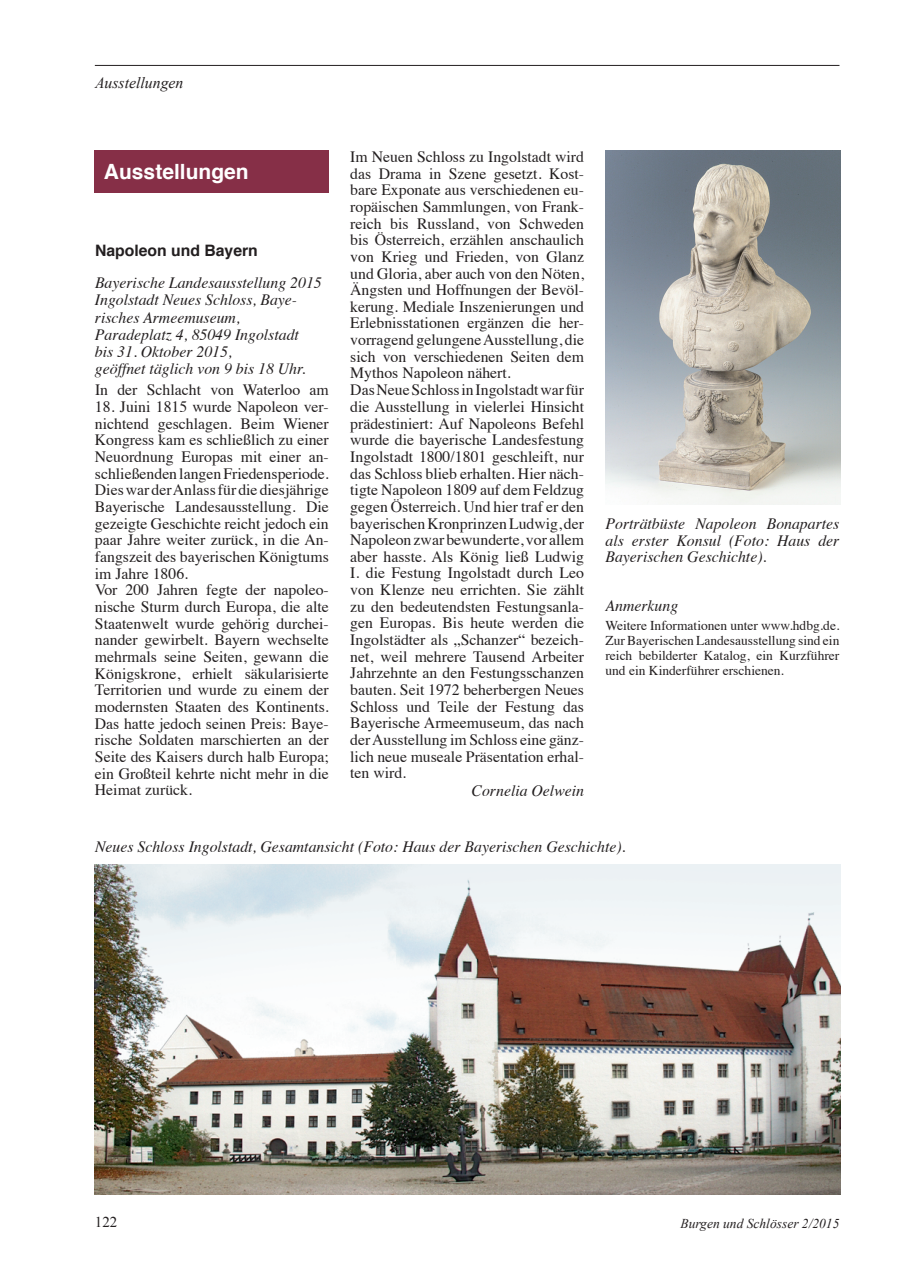
<style>
.page{position:relative;width:913px;height:1283px;background:#fff}
.page>*{position:absolute;margin:0;border:0;box-sizing:border-box;transform-origin:0 0}
.t1{font:700 21px "Helvetica";color:#fff}
.t2{font:15.75px/16.6px "Times";color:#231f20}
.t3{font:italic 15.75px/17.2px "Times";color:#231f20}
.t4{font:700 15.75px "Helvetica";color:#231f20}
.t5{font:italic 15.75px "Times New Roman";color:#231f20}
.t6{font:15px "Times New Roman";color:#231f20}
.t7{font:13.5px/15px "Times";color:#231f20;text-align:justify}
.t8{font:italic 13.5px "Times New Roman";color:#231f20}
</style>
<div class="page">
<hr style="left:95px;top:65px;width:744px;height:1px;background:#231f20">
<div style="left:95px;top:150px;width:234px;height:43px;background:#862f47"></div>
<img style="left:95px;top:864px;width:745px;height:330px">
<img style="left:605px;top:150px;width:235px;height:354px">
<p class="t5" style="left:95px;top:72px;width:90px">Ausstellungen</p>
<h1 class="t1" style="left:104px;top:155px;width:146px">Ausstellungen</h1>
<p class="t4" style="left:95px;top:237px;width:164px">Napoleon und Bayern</p>
<p class="t3" style="left:95px;top:273px;width:228px">Bayerische Landesausstellung 2015<br>Ingolstadt Neues Schloss, Baye&shy;risches Armeemuseum,<br>Paradeplatz 4, 85049 Ingolstadt<br>bis 31. Oktober 2015,<br>geöffnet täglich von 9 bis 18 Uhr.</p>
<p class="t2" style="left:95px;top:380px;width:235px">In der Schlacht von Waterloo am</p>
<p class="t2" style="left:95px;top:397px;width:235px">18. Juini 1815 wurde Napoleon ver&shy;nichtend geschlagen. Beim Wiener Kongress kam es schließlich zu einer Neuordnung Europas mit einer an&shy;schließenden langen Friedensperiode.<br>Dies war der Anlass für die diesjährige Bayerische Landesausstellung. Die gezeigte Geschichte reicht jedoch ein paar Jahre weiter zurück, in die An&shy;fangszeit des bayerischen Königtums im Jahre 1806.<br>Vor 200 Jahren fegte der napoleo&shy;nische Sturm durch Europa, die alte Staatenwelt wurde gehörig durchei&shy;nander gewirbelt. Bayern wechselte mehrmals seine Seiten, gewann die Königskrone, erhielt säkularisierte Territorien und wurde zu einem der modernsten Staaten des Kontinents.<br>Das hatte jedoch seinen Preis: Baye&shy;rische Soldaten marschierten an der Seite des Kaisers durch halb Europa; ein Großteil kehrte nicht mehr in die Heimat zurück.</p>
<p class="t2" style="left:350px;top:147px;width:235px">Im Neuen Schloss zu Ingolstadt wird das Drama in Szene gesetzt. Kost&shy;bare Exponate aus verschiedenen eu&shy;ropäischen Sammlungen, von Frank&shy;reich bis Russland, von Schweden bis Österreich, erzählen anschaulich von Krieg und Frieden, von Glanz und Gloria, aber auch von den Nöten, Ängsten und Hoffnungen der Bevöl&shy;kerung. Mediale Inszenierungen und Erlebnisstationen ergänzen die her&shy;vorragend gelungene Ausstellung, die sich von verschiedenen Seiten dem Mythos Napoleon nähert.<br>Das Neue Schloss in Ingolstadt war für die Ausstellung in vielerlei Hinsicht prädestiniert: Auf Napoleons Befehl wurde die bayerische Landesfestung Ingolstadt 1800/1801 geschleift, nur das Schloss blieb erhalten. Hier näch&shy;tigte Napoleon 1809 auf dem Feldzug gegen Österreich. Und hier traf er den bayerischen Kronprinzen Ludwig, der Napoleon zwar bewunderte, vor allem aber hasste. Als König ließ Ludwig I. die Festung Ingolstadt durch Leo von Klenze neu errichten. Sie zählt zu den bedeutendsten Festungsanla&shy;gen Europas. Bis heute werden die Ingolstädter als „Schanzer“ bezeich&shy;net, weil mehrere Tausend Arbeiter Jahrzehnte an den Festungsschanzen bauten. Seit 1972 beherbergen Neues Schloss und Teile der Festung das Bayerische Armeemuseum, das nach der Ausstellung im Schloss eine gänz&shy;lich neue museale Präsentation erhal&shy;ten wird.</p>
<p class="t3" style="left:471px;top:780px;width:114px">Cornelia Oelwein</p>
<p class="t3" style="left:605px;top:514px;width:235px;line-height:16.5px;text-align:justify">Porträtbüste Napoleon Bonapartes als erster Konsul (Foto: Haus der Bayerischen Geschichte).</p>
<p class="t3" style="left:605px;top:596px;width:74px">Anmerkung</p>
<p class="t7" style="left:605px;top:617px;width:235px">Weitere Informationen unter www.hdbg.de.<br>Zur Bayerischen Landesausstellung sind ein reich bebilderter Katalog, ein Kurzführer und ein Kinderführer erschienen.</p>
<p class="t3" style="left:95px;top:836px;width:532px">Neues Schloss Ingolstadt, Gesamtansicht (Foto: Haus der Bayerischen Geschichte).</p>
<p class="t6" style="left:95px;top:1212px;width:24px">122</p>
<p class="t8" style="left:680px;top:1213px;width:160px">Burgen und Schlösser 2/2015</p>
</div>
